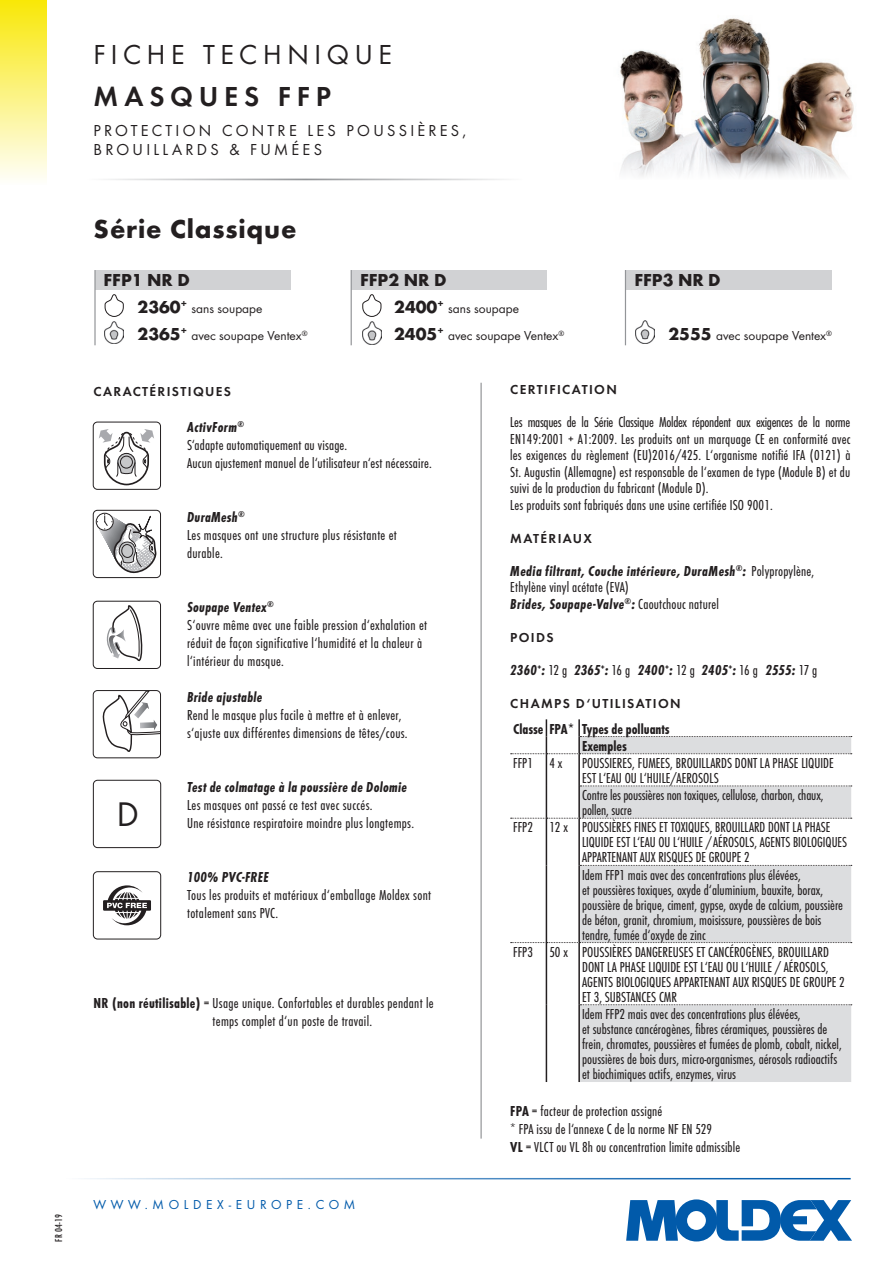
<style>
.page{position:relative;width:893px;height:1263px;background:#fff}
.page>*{position:absolute;margin:0;border:0;box-sizing:border-box;transform-origin:0 0}
.t1{font:35.4px "Futura Boo";color:#231f20}
.t2{font:28.5px "Futura Boo";letter-spacing:.2em;color:#231f20}
.t3{font:28.5px "Futura Dem";letter-spacing:.205em;color:#231f20}
.t4{font:700 27px "Futura";letter-spacing:.03em;color:#231f20}
.t5{font:700 18px "Futura";color:#231f20}
.t6{font:16.5px/19.5px "Futura Boo";letter-spacing:.2em;color:#231f20}
.t7{font:15px/15px "Futura Con Boo";letter-spacing:.005em;color:#231f20}
.t8{font:italic 700 15px "Futura Con";letter-spacing:.02em;color:#231f20}
.t9{font:700 15px/17.2px "Futura Con";color:#231f20}
.t10{font:13.5px/27px "Futura Boo";color:#231f20}
.t11{font:13.5px "Futura Dem";letter-spacing:.1em;color:#231f20}
.t12{font:13.5px "Futura Boo";letter-spacing:.345em;color:#015aaa}
.t13{font:500 10.5px "Futura Con";color:#231f20}
.s1{font-family:"Futura";font-weight:700;font-size:18px}
.s2{font-family:"Futura Con";font-weight:700}
.s3{font-family:"Futura Con Boo";font-weight:400;font-style:normal}
</style>
<div class="page">
<div style="left:0;top:0;width:47px;height:185px;background:linear-gradient(to bottom,#f9e807,#fefefb)"></div>
<img style="left:620px;top:18px;width:234px;height:135px">
<svg style="left:621px;top:153px;width:224px;height:24px"></svg>
<svg style="left:626px;top:1199px;width:226px;height:42px"></svg>
<hr style="left:62px;top:1178px;width:789px;height:1px;background:#015aaa">
<div style="left:351px;top:270px;width:196px;height:20px;background:#d1d2d4"></div>
<hr style="left:351px;top:270px;width:1px;height:75px;background:#939598">
<div style="left:95px;top:270px;width:196px;height:20px;background:#d1d2d4"></div>
<hr style="left:480px;top:383px;width:2px;height:755px;background:#939598">
<hr style="left:94px;top:270px;width:2px;height:75px;background:#939598">
<svg style="left:105px;top:294px;width:19px;height:23px"></svg>
<img style="left:105px;top:321px;width:19px;height:23px">
<svg style="left:362px;top:294px;width:19px;height:23px"></svg>
<img style="left:362px;top:321px;width:19px;height:23px">
<div style="left:625px;top:270px;width:207px;height:20px;background:#d1d2d4"></div>
<hr style="left:625px;top:270px;width:1px;height:75px;background:#939598">
<img style="left:636px;top:320px;width:19px;height:23px">
<svg style="left:580px;top:754px;width:271px;height:328px;fill:#dcdddf"></svg>
<hr style="left:546px;top:754px;width:1px;height:32px;background:#231f20">
<hr style="left:546px;top:786px;width:1px;height:32px;background:#231f20">
<hr style="left:578px;top:754px;width:2px;height:32px;background:#231f20">
<hr style="left:578px;top:786px;width:2px;height:32px;background:#231f20">
<hr style="left:546px;top:818px;width:1px;height:47px;background:#231f20">
<hr style="left:546px;top:865px;width:1px;height:77px;background:#231f20">
<hr style="left:578px;top:818px;width:2px;height:47px;background:#231f20">
<hr style="left:578px;top:865px;width:2px;height:77px;background:#231f20">
<hr style="left:546px;top:943px;width:1px;height:62px;background:#231f20">
<hr style="left:578px;top:943px;width:2px;height:62px;background:#231f20">
<hr style="left:546px;top:1005px;width:1px;height:77px;background:#231f20">
<hr style="left:578px;top:1005px;width:2px;height:77px;background:#231f20">
<svg style="left:511px;top:719px;width:341px;height:35px"></svg>
<svg style="left:580px;top:785px;width:272px;height:1px"></svg>
<svg style="left:511px;top:818px;width:341px;height:1px"></svg>
<svg style="left:580px;top:865px;width:272px;height:1px"></svg>
<svg style="left:511px;top:942px;width:341px;height:1px"></svg>
<svg style="left:580px;top:1004px;width:272px;height:1px"></svg>
<hr style="left:85px;top:179px;width:437px;height:1px;background:#939598">
<div style="left:93px;top:780px;width:68px;height:68px;border:1px solid #231f20;border-radius:4px"></div>
<div style="left:93px;top:871px;width:68px;height:68px;border:1px solid #231f20;border-radius:4px"></div>
<svg style="left:103px;top:885px;width:48px;height:40px"></svg>
<svg style="left:99px;top:429px;width:55px;height:57px"></svg>
<div style="left:93px;top:422px;width:68px;height:68px;border:1px solid #231f20;border-radius:4px"></div>
<svg style="left:96px;top:513px;width:61px;height:60px"></svg>
<div style="left:93px;top:510px;width:68px;height:68px;border:1px solid #231f20;border-radius:4px"></div>
<svg style="left:106px;top:605px;width:37px;height:57px"></svg>
<div style="left:93px;top:601px;width:68px;height:68px;border:1px solid #231f20;border-radius:4px"></div>
<svg style="left:102px;top:692px;width:59px;height:66px"></svg>
<div style="left:93px;top:690px;width:68px;height:68px;border:1px solid #231f20;border-radius:4px"></div>
<p class="t13" style="left:53px;top:1242px;width:29px;rotate:-90deg">FR 04-19</p>
<h2 class="t2" style="left:94px;top:37px;width:300px">FICHE TECHNIQUE</h2>
<h2 class="t3" style="left:94px;top:79px;width:239px">MASQUES FFP</h2>
<p class="t6" style="left:94px;top:121px;width:374px">PROTECTION CONTRE LES POUSSIÈRES,<br>BROUILLARDS &amp; FUMÉES</p>
<h3 class="t4" style="left:94px;top:212px;width:204px">Série Classique</h3>
<p class="t5" style="left:104px;top:269px;width:88px">FFP1 NR D</p>
<p class="t10" style="left:138px;top:295px;width:171px"><span class="s1">2360</span><sup>+</sup> sans soupape<br><span class="s1">2365</span><sup>+</sup> avec soupape Ventex<sup>®</sup></p>
<p class="t5" style="left:360px;top:269px;width:88px">FFP2 NR D</p>
<p class="t10" style="left:394px;top:295px;width:171px"><span class="s1">2400</span><sup>+</sup> sans soupape<br><span class="s1">2405</span><sup>+</sup> avec soupape Ventex<sup>®</sup></p>
<p class="t5" style="left:634px;top:269px;width:88px">FFP3 NR D</p>
<p class="t10" style="left:668px;top:322px;width:165px"><span class="s1">2555</span> avec soupape Ventex<sup>®</sup></p>
<p class="t11" style="left:94px;top:383px;width:139px">CARACTÉRISTIQUES</p>
<p class="t8" style="left:187px;top:418px;width:58px">ActivForm<sup>®</sup></p>
<p class="t7" style="left:187px;top:436px;width:246px;line-height:18px">S‘adapte automatiquement au visage.<br>Aucun ajustement manuel de l‘utilisateur n‘est nécessaire.</p>
<p class="t8" style="left:187px;top:508px;width:59px">DuraMesh<sup>®</sup></p>
<p class="t7" style="left:187px;top:526px;width:211px;line-height:18px">Les masques ont une structure plus résistante et durable.</p>
<h1 class="t1" style="left:117px;top:793px;width:23px">D</h1>
<p class="t8" style="left:187px;top:598px;width:88px">Soupape Ventex<sup>®</sup></p>
<p class="t7" style="left:187px;top:616px;width:242px;line-height:18px">S‘ouvre même avec une faible pression d‘exhalation et réduit de façon significative l‘humidité et la chaleur à l‘intérieur du masque.</p>
<p class="t8" style="left:187px;top:688px;width:77px">Bride ajustable</p>
<p class="t7" style="left:187px;top:706px;width:222px;line-height:18px">Rend le masque plus facile à mettre et à enlever, s‘ajuste aux différentes dimensions de têtes/cous.</p>
<p class="t8" style="left:187px;top:778px;width:221px">Test de colmatage à la poussière de Dolomie</p>
<p class="t7" style="left:187px;top:796px;width:228px;line-height:18px">Les masques ont passé ce test avec succés.<br>Une résistance respiratoire moindre plus longtemps.</p>
<p class="t8" style="left:187px;top:868px;width:83px">100% PVC-FREE</p>
<p class="t7" style="left:187px;top:886px;width:246px;line-height:18px">Tous les produits et matériaux d‘emballage Moldex sont totalement sans PVC.</p>
<p class="t7" style="left:213px;top:994px;width:223px;line-height:18px;text-indent:-119px"><span class="s2">NR (non réutilisable)</span> = Usage unique. Confortables et durables pendant le temps complet d‘un poste de travail.</p>
<p class="t12" style="left:94px;top:1197px;width:263px">WWW.MOLDEX-EUROPE.COM</p>
<p class="t11" style="left:510px;top:382px;width:108px">CERTIFICATION</p>
<p class="t7" style="left:510px;top:414px;width:342px;line-height:16.5px">Les masques de la Série Classique Moldex répondent aux exigences de la norme EN149:2001 + A1:2009. Les produits ont un marquage CE en conformité avec les exigences du règlement (EU)2016/425. L‘organisme notifié IFA (0121) à St. Augustin (Allemagne) est responsable de l‘examen de type (Module B) et du suivi de la production du fabricant (Module D).<br>Les produits sont fabriqués dans une usine certifiée ISO 9001.</p>
<p class="t11" style="left:510px;top:530px;width:83px">MATÉRIAUX</p>
<p class="t8" style="left:510px;top:562px;width:305px">Media filtrant, Couche intérieure, DuraMesh<sup>®</sup>: <span class="s3">Polypropylène,</span></p>
<p class="t7" style="left:510px;top:580px;width:120px">Ethylène vinyl acétate (EVA)</p>
<p class="t8" style="left:510px;top:595px;width:210px">Brides, Soupape-Valve<sup>®</sup>: <span class="s3">Caoutchouc naturel</span></p>
<p class="t11" style="left:510px;top:629px;width:45px">POIDS</p>
<p class="t8" style="left:510px;top:661px;width:309px">2360<sup>+</sup>: <span class="s3">12 g</span> 2365<sup>+</sup>: <span class="s3">16 g</span> 2400<sup>+</sup>: <span class="s3">12 g</span> 2405<sup>+</sup>: <span class="s3">16 g</span> 2555: <span class="s3">17 g</span></p>
<p class="t11" style="left:510px;top:695px;width:172px">CHAMPS D‘UTILISATION</p>
<p class="t9" style="left:582px;top:720px;width:89px;text-indent:-69px">Classe FPA* Types de polluants<br>Exemples</p>
<p class="t7" style="left:513px;top:756px;width:51px">FFP1 4 x</p>
<p class="t7" style="left:582px;top:756px;width:253px">POUSSIERES, FUMEES, BROUILLARDS DONT LA PHASE LIQUIDE<br>EST L‘EAU OU L‘HUILE/AEROSOLS</p>
<p class="t7" style="left:582px;top:788px;width:243px">Contre les poussières non toxiques, cellulose, charbon, chaux, pollen, sucre</p>
<p class="t7" style="left:582px;top:820px;width:266px;text-indent:-69px">FFP2 12 x POUSSIÈRES FINES ET TOXIQUES, BROUILLARD DONT LA PHASE<br>LIQUIDE EST L‘EAU OU L‘HUILE / AÉROSOLS, AGENTS BIOLOGIQUES<br>APPARTENANT AUX RISQUES DE GROUPE 2</p>
<p class="t7" style="left:582px;top:867px;width:262px">Idem FFP1 mais avec des concentrations plus élévées,<br>et poussières toxiques, oxyde d‘aluminium, bauxite, borax, poussière de brique, ciment, gypse, oxyde de calcium, poussière de béton, granit, chromium, moisissure, poussières de bois tendre, fumée d‘oxyde de zinc</p>
<p class="t7" style="left:582px;top:944px;width:264px;text-indent:-69px">FFP3 50 x POUSSIÈRES DANGEREUSES ET CANCÉROGÈNES, BROUILLARD DONT LA PHASE LIQUIDE EST L‘EAU OU L‘HUILE / AÉROSOLS, AGENTS BIOLOGIQUES APPARTENANT AUX RISQUES DE GROUPE 2<br>ET 3, SUBSTANCES CMR</p>
<p class="t7" style="left:582px;top:1007px;width:261px">Idem FFP2 mais avec des concentrations plus élévées,<br>et substance cancérogènes, fibres céramiques, poussières de frein, chromates, poussières et fumées de plomb, cobalt, nickel, poussières de bois durs, micro-organismes, aérosols radioactifs et biochimiques actifs, enzymes, virus</p>
<p class="t7" style="left:510px;top:1102px;width:232px;line-height:18px"><span class="s2">FPA</span> = facteur de protection assigné<br>* FPA issu de l‘annexe C de la norme NF EN 529<br><span class="s2">VL</span> = VLCT ou VL 8h ou concentration limite admissible</p>
</div>
